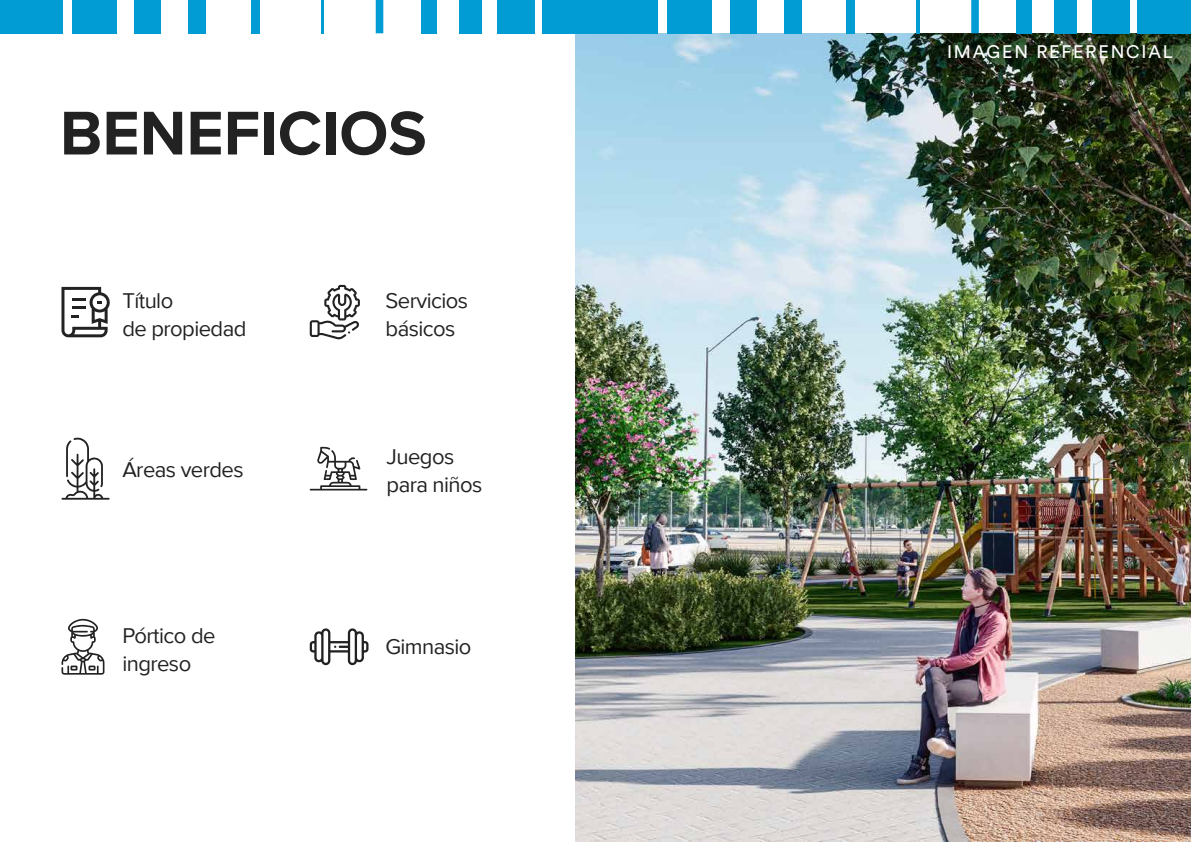
<style>
.page{position:relative;width:1191px;height:842px;background:#fff}
.page>*{position:absolute;margin:0;border:0;box-sizing:border-box;transform-origin:0 0}
.t1{font:700 64px "Proxima Nova";color:#222223}
.t2{font:22px/28px "Proxima Nova";letter-spacing:-.025em;color:#222223}
.t3{font:18px "Circular Std";letter-spacing:.1em;color:#fff}
</style>
<div class="page">
<img style="left:576px;top:33px;width:615px;height:809px">
<svg style="left:310px;top:285px;width:50px;height:54px"></svg>
<svg style="left:61px;top:287px;width:49px;height:50px"></svg>
<svg style="left:61px;top:437px;width:49px;height:63px"></svg>
<svg style="left:310px;top:447px;width:57px;height:43px"></svg>
<svg style="left:310px;top:628px;width:58px;height:37px"></svg>
<svg style="left:61px;top:619px;width:44px;height:56px"></svg>
<div style="left:0;top:0;width:63px;height:33px;background:#009cd3"></div>
<div style="left:72px;top:0;width:44px;height:33px;background:#009cd3"></div>
<div style="left:134px;top:0;width:27px;height:33px;background:#009cd3"></div>
<div style="left:188px;top:0;width:18px;height:33px;background:#009cd3"></div>
<div style="left:251px;top:0;width:9px;height:33px;background:#009cd3"></div>
<hr style="left:321px;top:0;width:2px;height:33px;background:#009cd3">
<div style="left:542px;top:0;width:53px;height:33px;background:#009cd3"></div>
<div style="left:497px;top:0;width:38px;height:33px;background:#009cd3"></div>
<div style="left:459px;top:0;width:23px;height:33px;background:#009cd3"></div>
<div style="left:421px;top:0;width:15px;height:33px;background:#009cd3"></div>
<div style="left:376px;top:0;width:7px;height:33px;background:#009cd3"></div>
<hr style="left:323px;top:0;width:1px;height:33px;background:#009cd3">
<div style="left:595px;top:0;width:63px;height:33px;background:#009cd3"></div>
<div style="left:667px;top:0;width:45px;height:33px;background:#009cd3"></div>
<div style="left:730px;top:0;width:27px;height:33px;background:#009cd3"></div>
<div style="left:783px;top:0;width:18px;height:33px;background:#009cd3"></div>
<div style="left:846px;top:0;width:9px;height:33px;background:#009cd3"></div>
<hr style="left:916px;top:0;width:2px;height:33px;background:#009cd3">
<div style="left:1138px;top:0;width:53px;height:33px;background:#009cd3"></div>
<div style="left:1092px;top:0;width:38px;height:33px;background:#009cd3"></div>
<div style="left:1054px;top:0;width:23px;height:33px;background:#009cd3"></div>
<div style="left:1016px;top:0;width:15px;height:33px;background:#009cd3"></div>
<div style="left:971px;top:0;width:7px;height:33px;background:#009cd3"></div>
<hr style="left:918px;top:0;width:1px;height:33px;background:#009cd3">
<h1 class="t1" style="left:60px;top:85px;width:368px">BENEFICIOS</h1>
<p class="t2" style="left:122px;top:285px;width:125px">Título<br>de propiedad</p>
<p class="t2" style="left:385px;top:285px;width:84px">Servicios básicos</p>
<p class="t2" style="left:122px;top:454px;width:123px">Áreas verdes</p>
<p class="t2" style="left:386px;top:442px;width:97px">Juegos para niños</p>
<p class="t2" style="left:122px;top:621px;width:95px">Pórtico de ingreso</p>
<p class="t2" style="left:385px;top:632px;width:88px">Gimnasio</p>
<p class="t3" style="left:947px;top:41px;width:227px">IMAGEN REFERENCIAL</p>
</div>
